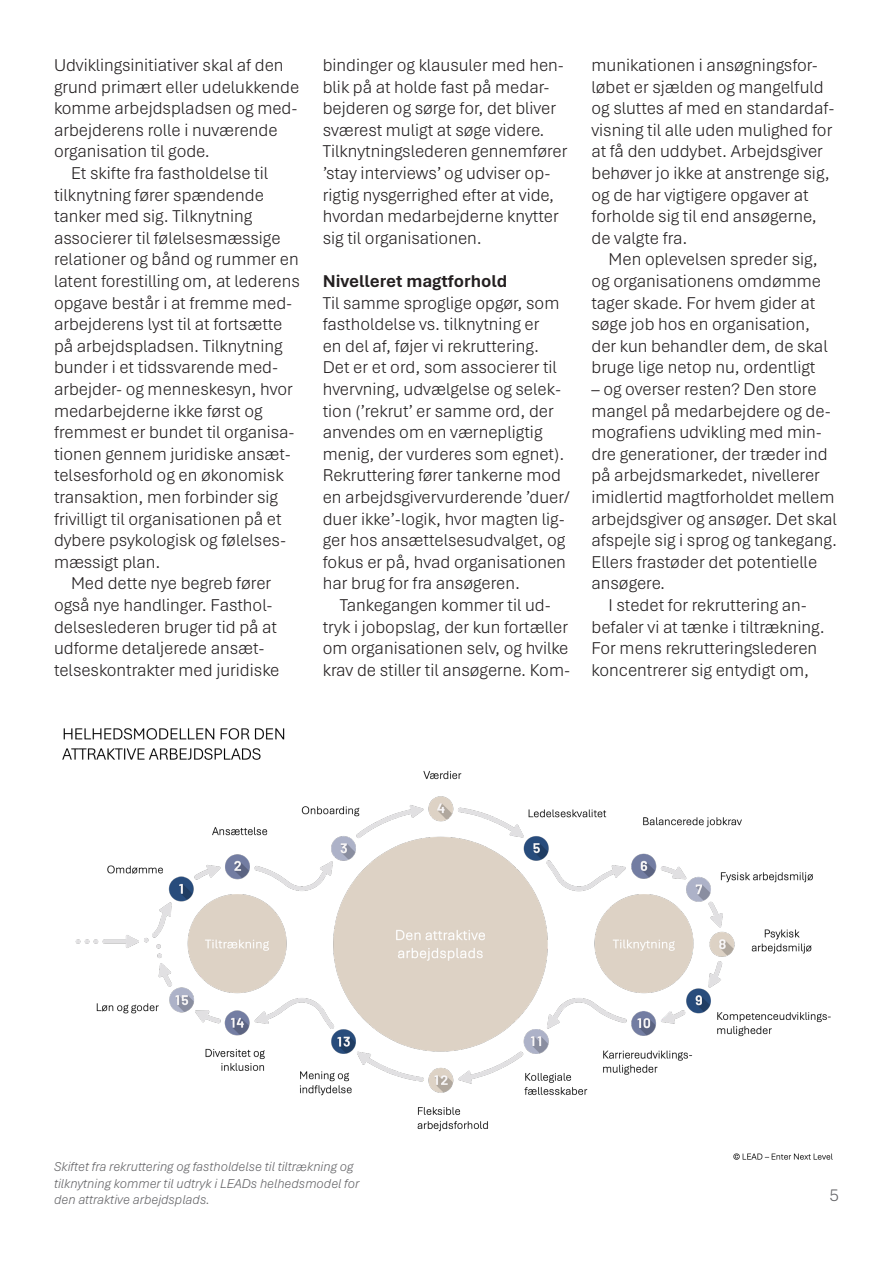
<style>
.page{position:relative;width:893px;height:1263px;background:#fff}
.page>*{position:absolute;margin:0;border:0;box-sizing:border-box;transform-origin:0 0}
.t1{font:300 18px/21.6px "Aptos";color:#231f20}
.t2{font:700 18px "Aptos";color:#231f20}
.t3{font:300 18px "Aptos";color:#636366}
.t4{font:italic 300 13.5px/16.2px "Aptos";color:#636366}
</style>
<div class="page">
<img style="left:62px;top:728px;width:771px;height:432px">
<p class="t1" style="left:54px;top:53px;width:247px">Udviklingsinitiativer skal af den grund primært eller udelukkende komme arbejdspladsen og med&shy;arbejderens rolle i nuværende organisation til gode.</p>
<p class="t1" style="left:54px;top:161px;width:247px;text-indent:17px">Et skifte fra fastholdelse til tilknytning fører spændende tanker med sig. Tilknytning associerer til følelsesmæssige relationer og bånd og rummer en latent forestilling om, at lederens opgave består i at fremme med&shy;arbejderens lyst til at fortsætte på arbejdspladsen. Tilknytning bunder i et tidssvarende med&shy;arbejder- og menneskesyn, hvor medarbejderne ikke først og fremmest er bundet til organisa&shy;tionen gennem juridiske ansæt&shy;telsesforhold og en økonomisk transaktion, men forbinder sig frivilligt til organisationen på et dybere psykologisk og følelses&shy;mæssigt plan.</p>
<p class="t1" style="left:54px;top:572px;width:227px;text-indent:17px">Med dette nye begreb fører også nye handlinger. Fasthol&shy;delseslederen bruger tid på at udforme detaljerede ansæt&shy;telseskontrakter med juridiske</p>
<p class="t1" style="left:323px;top:53px;width:246px">bindinger og klausuler med hen&shy;blik på at holde fast på medar&shy;bejderen og sørge for, det bliver sværest muligt at søge videre.<br>Tilknytningslederen gennemfører ’stay interviews’ og udviser op&shy;rigtig nysgerrighed efter at vide, hvordan medarbejderne knytter sig til organisationen.</p>
<p class="t2" style="left:323px;top:269px;width:186px">Nivelleret magtforhold</p>
<p class="t1" style="left:323px;top:291px;width:249px">Til samme sproglige opgør, som fastholdelse vs. tilknytning er<br>en del af, føjer vi rekruttering.<br>Det er et ord, som associerer til hvervning, udvælgelse og selek&shy;tion (’rekrut’ er samme ord, der anvendes om en værnepligtig menig, der vurderes som egnet).<br>Rekruttering fører tankerne mod en arbejdsgivervurderende ’duer/ duer ikke’-logik, hvor magten lig&shy;ger hos ansættelsesudvalget, og fokus er på, hvad organisationen har brug for fra ansøgeren.</p>
<p class="t1" style="left:323px;top:593px;width:249px;text-align:center">Tankegangen kommer til ud-<br>tryk i jobopslag, der kun fortæller om organisationen selv, og hvilke krav de stiller til ansøgerne. Kom-</p>
<p class="t1" style="left:591px;top:53px;width:244px">munikationen i ansøgningsfor&shy;løbet er sjælden og mangelfuld og sluttes af med en standardaf&shy;visning til alle uden mulighed for at få den uddybet. Arbejdsgiver behøver jo ikke at anstrenge sig, og de har vigtigere opgaver at forholde sig til end ansøgerne, de valgte fra.</p>
<p class="t1" style="left:591px;top:248px;width:238px;text-indent:17px">Men oplevelsen spreder sig, og organisationens omdømme tager skade. For hvem gider at søge job hos en organisation, der kun behandler dem, de skal bruge lige netop nu, ordentligt</p>
<p class="t1" style="left:591px;top:377px;width:247px">– og overser resten? Den store mangel på medarbejdere og de&shy;mografiens udvikling med min&shy;dre generationer, der træder ind på arbejdsmarkedet, nivellerer imidlertid magtforholdet mellem arbejdsgiver og ansøger. Det skal afspejle sig i sprog og tankegang.<br>Ellers frastøder det potentielle ansøgere.</p>
<p class="t1" style="left:591px;top:593px;width:235px;text-indent:17px">I stedet for rekruttering an&shy;befaler vi at tænke i tiltrækning.<br>For mens rekrutteringslederen koncentrerer sig entydigt om,</p>
<p class="t4" style="left:54px;top:1158px;width:307px">Skiftet fra rekruttering og fastholdelse til tiltrækning og tilknytning kommer til udtryk i LEADs helhedsmodel for den attraktive arbejdsplads.</p>
<p class="t3" style="left:829px;top:1183px;width:11px">5</p>
</div>
